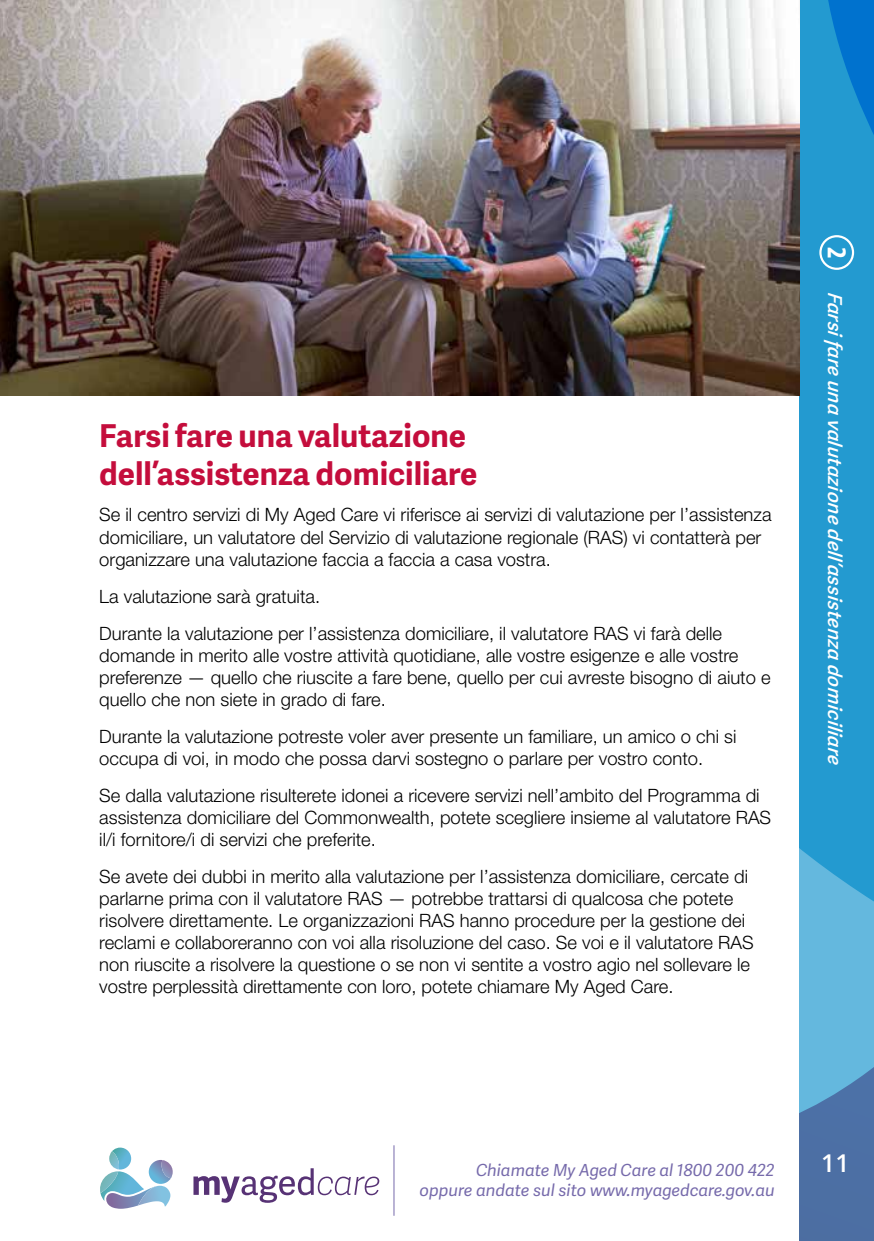
<style>
.page{position:relative;width:874px;height:1241px;background:#fff}
.page>*{position:absolute;margin:0;border:0;box-sizing:border-box;transform-origin:0 0}
.t1{font:700 31.5px/37.8px "Adelle Sans";color:#c40d3c}
.t2{font:700 condensed 27.65px "Myriad Pro";color:#fff}
.t3{font:600 24.5px "Open Sans";color:#fff}
.t4{font:italic 600 19.25px "Adelle Sans";color:#fff}
.t5{font:300 18.38px/22.1px "Helvetica Neue LT Std";color:#000}
.t6{font:italic 16.62px/19.9px "Adelle Sans";color:#766aab;text-align:right}
</style>
<div class="page">
<div style="left:799px;top:0;width:74px;height:844px;background:#239ad0"></div>
<svg style="left:799px;top:844px;width:74px;height:396px;background:#559ac7"></svg>
<svg style="left:193px;top:1168px;width:186px;height:34px"></svg>
<svg style="left:100px;top:1147px;width:73px;height:61px"></svg>
<hr style="left:393px;top:1145px;width:1px;height:70px;background:#766aab">
<img style="left:0;top:0;width:799px;height:395px">
<div style="left:820px;top:236px;width:32px;height:33px;background:#239ad0;border-radius:50%"></div>
<div style="left:819px;top:235px;width:34px;height:35px;border:2px solid #fff;border-radius:50%"></div>
<h1 class="t1" style="left:99px;top:415px;width:379px">Farsi fare una valutazione dell’assistenza domiciliare</h1>
<p class="t5" style="left:99px;top:503px;width:673px">Se il centro servizi di My Aged Care vi riferisce ai servizi di valutazione per l’assistenza domiciliare, un valutatore del Servizio di valutazione regionale (RAS) vi contatterà per organizzare una valutazione faccia a faccia a casa vostra.</p>
<p class="t5" style="left:99px;top:577px;width:624px;line-height:36.9px">La valutazione sarà gratuita.<br>Durante la valutazione per l’assistenza domiciliare, il valutatore RAS vi farà delle</p>
<p class="t5" style="left:99px;top:643px;width:672px">domande in merito alle vostre attività quotidiane, alle vostre esigenze e alle vostre preferenze — quello che riuscite a fare bene, quello per cui avreste bisogno di aiuto e quello che non siete in grado di fare.</p>
<p class="t5" style="left:99px;top:724px;width:638px">Durante la valutazione potreste voler aver presente un familiare, un amico o chi si occupa di voi, in modo che possa darvi sostegno o parlare per vostro conto.</p>
<p class="t5" style="left:99px;top:783px;width:673px">Se dalla valutazione risulterete idonei a ricevere servizi nell’ambito del Programma di assistenza domiciliare del Commonwealth, potete scegliere insieme al valutatore RAS il/i fornitore/i di servizi che preferite.</p>
<p class="t5" style="left:99px;top:864px;width:655px">Se avete dei dubbi in merito alla valutazione per l’assistenza domiciliare, cercate di parlarne prima con il valutatore RAS — potrebbe trattarsi di qualcosa che potete risolvere direttamente. Le organizzazioni RAS hanno procedure per la gestione dei reclami e collaboreranno con voi alla risoluzione del caso. Se voi e il valutatore RAS non riuscite a risolvere la questione o se non vi sentite a vostro agio nel sollevare le vostre perplessità direttamente con loro, potete chiamare My Aged Care.</p>
<h2 class="t2" style="left:853px;top:247px;width:13px;rotate:90deg">2</h2>
<p class="t4" style="left:848px;top:291px;width:479px;rotate:90deg">Farsifare una valutazione dell’assistenza domiciliare</p>
<p class="t6" style="left:419px;top:1159px;width:356px">Chiamate My Aged Care al 1800 200 422 oppure andate sul sito www.myagedcare.gov.au</p>
<h3 class="t3" style="left:820px;top:1145px;width:30px">11</h3>
</div>
